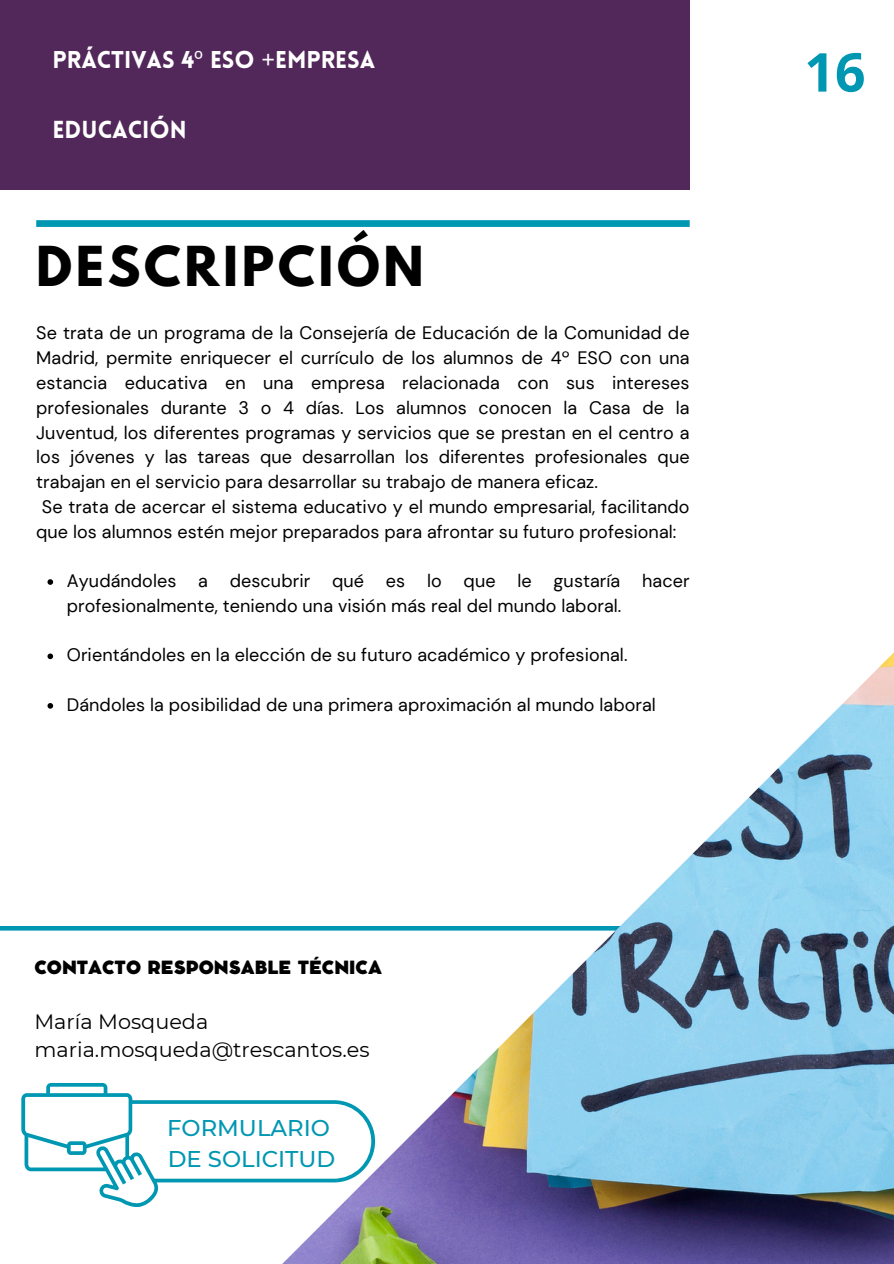
<style>
.page{position:relative;width:894px;height:1264px;background:#fff}
.page>*{position:absolute;margin:0;border:0;box-sizing:border-box;transform-origin:0 0}
.t1{font:700 53.55px "Open Sans";color:#0097b2}
.t2{font:700 48.75px "League Spartan";letter-spacing:.075em;color:#000}
.t3{font:900 24px "Lovelo";color:#fff}
.t4{font:900 23.7px "Lovelo";color:#fff}
.t5{font:500 22.8px/31.5px "Montserrat";color:#0097b2}
.t6{font:20.85px/28.2px "Montserrat";color:#000}
.t7{font:18px/24.8px "DM Sans";letter-spacing:.005em;color:#000}
.t8{font:800 18px "Cocomat Pro";color:#000}
.s1{font-family:"Noto Sans";font-weight:400}
</style>
<div class="page">
<div style="left:0;top:0;width:689px;height:189px;background:#52275a"></div>
<div style="left:36px;top:220px;width:653px;height:7px;background:#0097b2"></div>
<svg style="left:47px;top:579px;width:6px;height:6px"></svg>
<svg style="left:47px;top:653px;width:6px;height:6px"></svg>
<svg style="left:47px;top:703px;width:6px;height:5px"></svg>
<img style="left:74px;top:653px;width:819px;height:610px">
<svg style="left:21px;top:1082px;width:354px;height:124px"></svg>
<p class="t4" style="left:53px;top:50px;width:324px">PRÁCTIVAS 4<span class="s1">º</span> ESO <span class="s1">+</span>EMPRESA</p>
<p class="t3" style="left:53px;top:120px;width:136px">EDUCACIÓN</p>
<h2 class="t2" style="left:36px;top:242px;width:389px">DESCRIPCIÓN</h2>
<h2 class="t7" style="left:36px;top:321px;width:654px;text-align:justify">Se trata de un programa de la Consejería de Educación de la Comunidad de Madrid, permite enriquecer el currículo de los alumnos de 4º ESO con una estancia educativa en una empresa relacionada con sus intereses profesionales durante 3 o 4 días. Los alumnos conocen la Casa de la Juventud, los diferentes programas y servicios que se prestan en el centro a los jóvenes y las tareas que desarrollan los diferentes profesionales que trabajan en el servicio para desarrollar su trabajo de manera eficaz.</h2>
<p class="t7" style="left:36px;top:494px;width:654px;text-indent:6px">Se trata de acercar el sistema educativo y el mundo empresarial, facilitando que los alumnos estén mejor preparados para afrontar su futuro profesional:</p>
<h1 class="t7" style="left:67px;top:568px;width:624px">Ayudándoles a descubrir qué es lo que le gustaría hacer profesionalmente, teniendo una visión más real del mundo laboral.</h1>
<p class="t7" style="left:67px;top:643px;width:562px">Orientándoles en la elección de su futuro académico y profesional.</p>
<p class="t7" style="left:67px;top:692px;width:590px">Dándoles la posibilidad de una primera aproximación al mundo laboral</p>
<p class="t8" style="left:34px;top:960px;width:349px">CONTACTO RESPONSABLE TÉCNICA</p>
<p class="t6" style="left:34px;top:1007px;width:336px">María Mosqueda maria.mosqueda@trescantos.es</p>
<h4 class="t5" style="left:167px;top:1111px;width:170px">FORMULARIO<br>DE SOLICITUD</h4>
<h3 class="t1" style="left:804px;top:34px;width:63px">16</h3>
</div>
